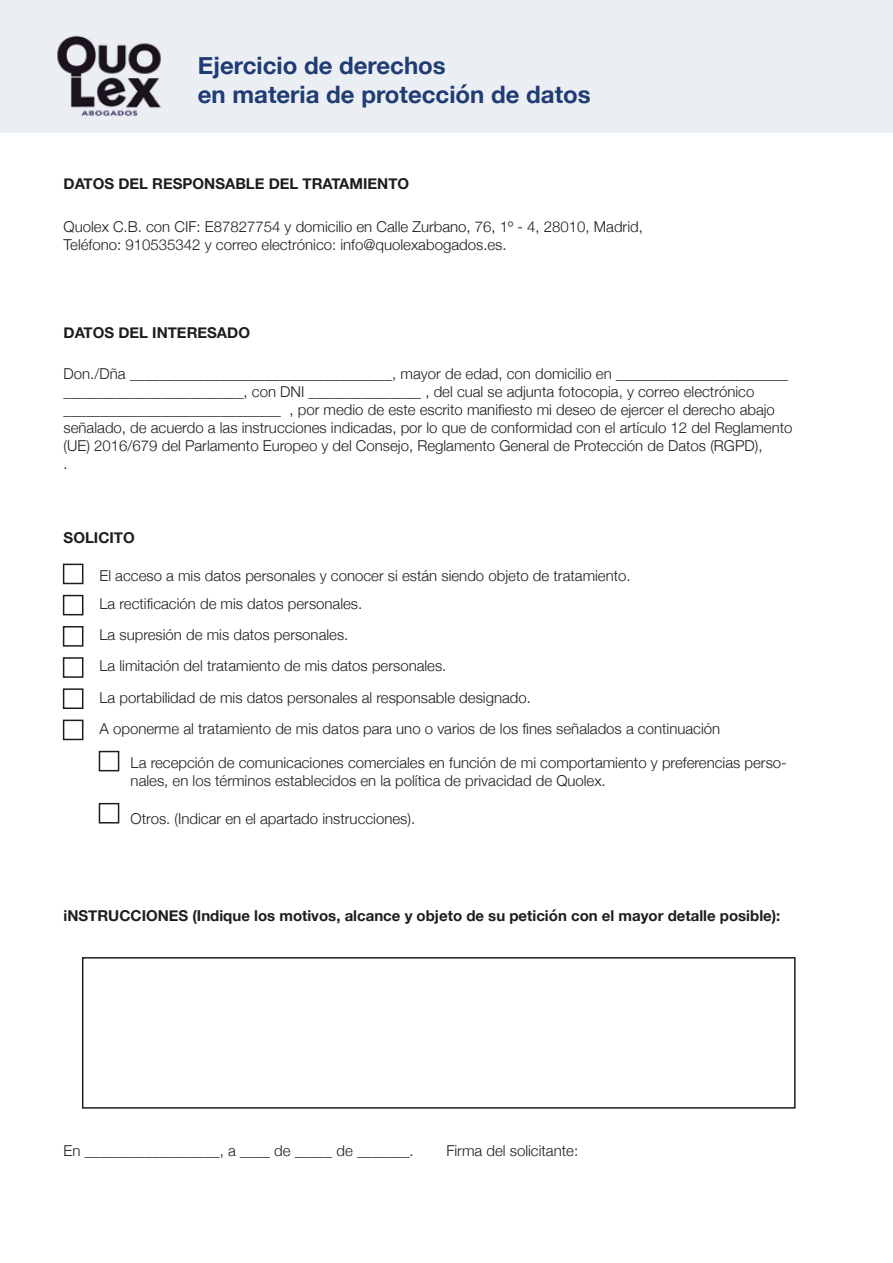
<style>
.page{position:relative;width:893px;height:1263px;background:#fff}
.page>*{position:absolute;margin:0;border:0;box-sizing:border-box;transform-origin:0 0}
.t1{font:700 24px/28.8px "Helvetica Neue";color:#203c75}
.t2{font:300 15px/18px "Helvetica Neue";color:#1d1d1b}
.t3{font:700 15px "Helvetica Neue";color:#1d1d1b}
</style>
<div class="page">
<div style="left:63px;top:564px;width:20px;height:20px;border:2px solid #1d1d1b"></div>
<div style="left:63px;top:595px;width:20px;height:20px;border:2px solid #1d1d1b"></div>
<div style="left:63px;top:626px;width:20px;height:21px;border:2px solid #1d1d1b"></div>
<div style="left:63px;top:657px;width:20px;height:21px;border:2px solid #1d1d1b"></div>
<div style="left:63px;top:688px;width:20px;height:21px;border:2px solid #1d1d1b"></div>
<div style="left:63px;top:720px;width:20px;height:20px;border:2px solid #1d1d1b"></div>
<div style="left:99px;top:751px;width:20px;height:20px;border:2px solid #1d1d1b"></div>
<div style="left:99px;top:803px;width:20px;height:20px;border:2px solid #1d1d1b"></div>
<div style="left:82px;top:957px;width:714px;height:152px;border:2px solid #1d1d1b"></div>
<div style="left:0;top:0;width:893px;height:133px;background:#ebeef3"></div>
<h1 class="t1" style="left:198px;top:52px;width:394px">Ejercicio de derechos<br>en materia de protección de datos</h1>
<p class="t3" style="left:64px;top:171px;width:347px">DATOS DEL RESPONSABLE DEL TRATAMIENTO</p>
<p class="t2" style="left:64px;top:217px;width:581px">Quolex C.B. con CIF: E87827754 y domicilio en Calle Zurbano, 76, 1º - 4, 28010, Madrid,<br>Teléfono: 910535342 y correo electrónico: info@quolexabogados.es.</p>
<p class="t3" style="left:64px;top:320px;width:188px">DATOS DEL INTERESADO</p>
<p class="t2" style="left:64px;top:364px;width:730px">Don./Dña ___________________________________, mayor de edad, con domicilio en _______________________ ________________________, con DNI _______________ , del cual se adjunta fotocopia, y correo electrónico _____________________________ , por medio de este escrito manifiesto mi deseo de ejercer el derecho abajo señalado, de acuerdo a las instrucciones indicadas, por lo que de conformidad con el artículo 12 del Reglamento (UE) 2016/679 del Parlamento Europeo y del Consejo, Reglamento General de Protección de Datos (RGPD),<br>.</p>
<p class="t3" style="left:64px;top:525px;width:73px">SOLICITO</p>
<p class="t2" style="left:99px;top:560px;width:533px;line-height:28.5px">El acceso a mis datos personales y conocer si están siendo objeto de tratamiento.<br>La rectificación de mis datos personales.</p>
<p class="t2" style="left:99px;top:618px;width:622px;line-height:31.2px">La supresión de mis datos personales.<br>La limitación del tratamiento de mis datos personales.<br>La portabilidad de mis datos personales al responsable designado.<br>A oponerme al tratamiento de mis datos para uno o varios de los fines señalados a continuación</p>
<p class="t2" style="left:131px;top:752px;width:658px">La recepción de comunicaciones comerciales en función de mi comportamiento y preferencias perso&shy;nales, en los términos establecidos en la política de privacidad de Quolex.</p>
<p class="t2" style="left:131px;top:808px;width:286px">Otros. (Indicar en el apartado instrucciones).</p>
<p class="t3" style="left:64px;top:904px;width:718px">iNSTRUCCIONES (Indique los motivos, alcance y objeto de su petición con el mayor detalle posible):</p>
<p class="t2" style="left:64px;top:1141px;width:352px">En __________________, a ____ de _____ de _______.</p>
<p class="t2" style="left:446px;top:1141px;width:133px">Firma del solicitante:</p>
</div>
